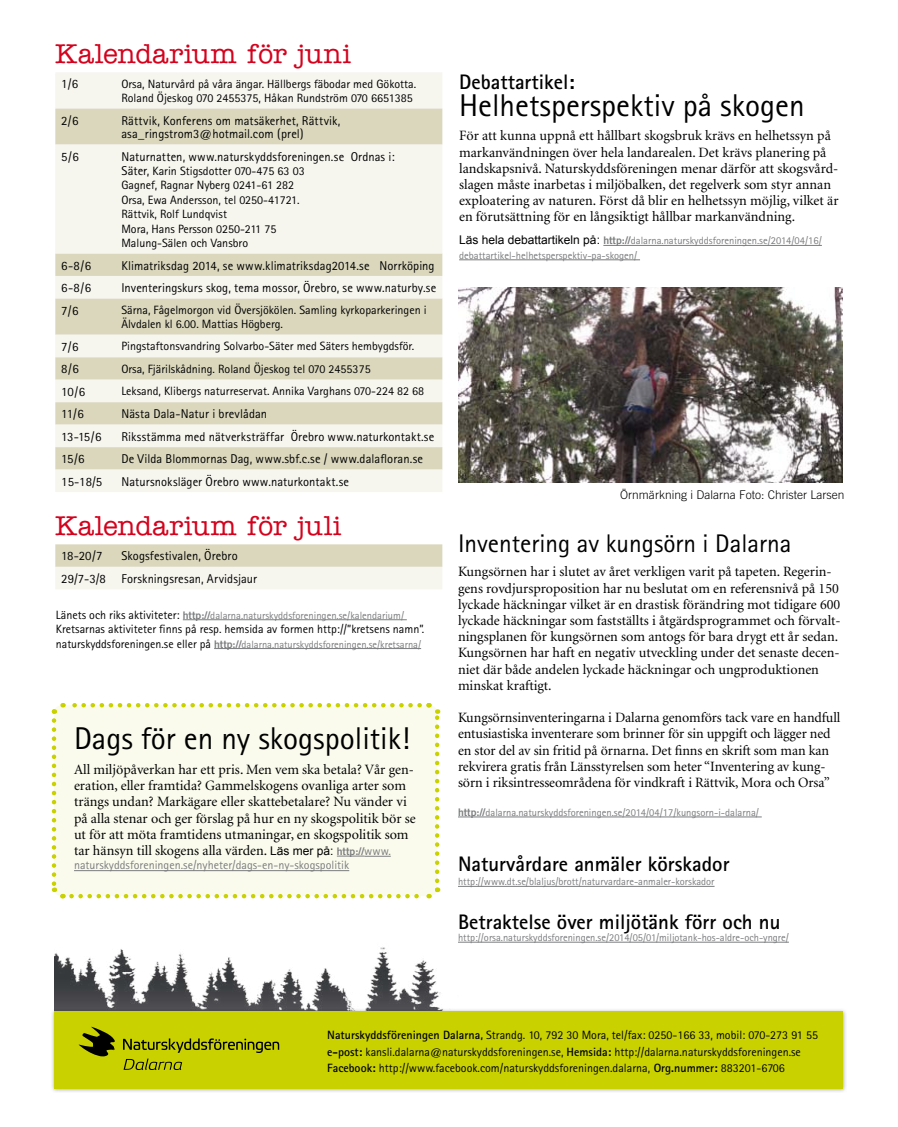
<style>
.page{position:relative;width:898px;height:1127px;background:#fff}
.page>*{position:absolute;margin:0;border:0;box-sizing:border-box;transform-origin:0 0}
.NY_Brödtext{font:31.5px "Rotis Sans Serif";color:#000}
.Rubrik_3{font:500 27.45px "American Typewriter";letter-spacing:.015em;color:#d4021d}
.NY_Brödtext-2{font:25.5px "Rotis Sans Serif";color:#000}
.NY_Brödtext-3{font:700 21px "Rotis Sans Serif";color:#000}
.NY_Brödtext-4{font:14.25px/16.2px "Minion";color:#000}
.Bildtext{font:12.75px/13.5px "Rotis Sans Serif";letter-spacing:.01em;color:#000}
.Rubrik_4{font:12.75px "Rotis Sans Serif";letter-spacing:-.04em;color:#000}
.Bildtext-2{font:12px/14.4px "Rotis Sans Serif";color:#000}
.Adresstext{font:12px/16.5px "Rotis Sans Serif";color:#000}
.NY_Brödtext-5{font:12px "Rotis Sans Serif";color:#7b7c7e}
.Bildtext-3{font:300 12px "Trade Gothic";color:#000}
.Bildtext-4{font:10.5px/14.4px "Rotis Sans Serif";color:#7b7c7e}
.s1{font-size:12.75px}
.s2{font-size:12px;color:#000}
.s3{font-family:"Trade Gothic Bold Two"}
.s4{font-family:"Arial";font-size:12px}
.s5{font-family:"Trade Gothic Bold Two";font-size:10.5px;color:#7b7c7e}
.s6{font-family:"Rotis Sans Serif";font-size:12px;color:#7b7c7e}
.s7{font-family:"Arial";font-size:12px;color:#000}
.s8{font-weight:700}
</style>
<div class="page">
<hr style="left:603px;top:245px;width:218px;height:1px;background:#7b7c7e">
<hr style="left:459px;top:260px;width:180px;height:1px;background:#7b7c7e">
<div style="left:51px;top:703px;width:390px;height:196px;background:#fafbed"></div>
<hr style="left:74px;top:870px;width:275px;height:1px;background:#7b7c7e">
<img style="left:54px;top:941px;width:428px;height:67px">
<div style="left:51px;top:1008px;width:795px;height:85px;background:#000;opacity:.3"></div>
<div style="left:54px;top:1011px;width:788px;height:78px;background:#c9d200"></div>
<svg style="left:123px;top:1038px;width:156px;height:32px"></svg>
<svg style="left:79px;top:1027px;width:36px;height:29px"></svg>
<div style="left:55px;top:72px;width:387px;height:37px;background:#f6f5ee"></div>
<div style="left:55px;top:109px;width:387px;height:36px;background:#dad7bd"></div>
<svg style="left:55px;top:145px;width:387px;height:347px;background:#eceadc"></svg>
<hr style="left:183px;top:619px;width:223px;height:1px;background:#7b7c7e">
<hr style="left:214px;top:648px;width:207px;height:1px;background:#7b7c7e">
<svg style="left:55px;top:544px;width:387px;height:45px;background:#e8e6d5"></svg>
<hr style="left:458px;top:817px;width:303px;height:1px;background:#7b7c7e">
<img style="left:458px;top:287px;width:384px;height:195px">
<hr style="left:458px;top:886px;width:256px;height:1px;background:#7b7c7e">
<hr style="left:458px;top:942px;width:330px;height:1px;background:#7b7c7e">
<p class="Rubrik_3" style="left:55px;top:39px;width:297px">Kalendarium för juni</p>
<p class="Bildtext" style="left:61px;top:77px;width:19px">1/6</p>
<p class="Bildtext-2" style="left:121px;top:76px;width:296px">Orsa, Naturvård på våra ängar. Hällbergs fäbodar med Gökotta.<br>Roland Öjeskog 070 2455375, Håkan Rundström 070 6651385</p>
<p class="Bildtext" style="left:61px;top:114px;width:19px">2/6</p>
<p class="Bildtext" style="left:121px;top:114px;width:220px">Rättvik, Konferens om matsäkerhet, Rättvik, asa_ringstrom3@hotmail.com (prel)</p>
<p class="Bildtext" style="left:61px;top:149px;width:19px">5/6</p>
<p class="Bildtext" style="left:121px;top:149px;width:275px">Naturnatten, www.naturskyddsforeningen.se Ordnas i:</p>
<p class="Bildtext-2" style="left:121px;top:164px;width:185px"><span class="s1">Säter,</span> Karin Stigsdotter 070-475 63 03</p>
<p class="Bildtext-2" style="left:121px;top:178px;width:180px">Gagnef, Ragnar Nyberg 0241-61 282<br>Orsa, Ewa Andersson, tel 0250-41721.<br>Rättvik, Rolf Lundqvist</p>
<p class="Bildtext-2" style="left:121px;top:221px;width:156px">Mora, Hans Persson 0250-211 75<br>Malung-Sälen och Vansbro</p>
<p class="Bildtext" style="left:61px;top:258px;width:31px">6-8/6</p>
<p class="Bildtext" style="left:121px;top:258px;width:314px">Klimatriksdag 2014, se www.klimatriksdag2014.se Norrköping</p>
<p class="Bildtext" style="left:61px;top:281px;width:31px">6-8/6</p>
<p class="Bildtext" style="left:121px;top:281px;width:316px">Inventeringskurs skog, tema mossor, Örebro, se www.naturby.se</p>
<p class="Bildtext" style="left:61px;top:303px;width:19px">7/6</p>
<p class="Bildtext-2" style="left:121px;top:303px;width:307px">Särna, Fågelmorgon vid Översjökölen. Samling kyrkoparkeringen i<br>Älvdalen kl 6.00. Mattias Högberg.</p>
<p class="Bildtext" style="left:61px;top:340px;width:19px">7/6</p>
<p class="Bildtext-2" style="left:121px;top:339px;width:294px">Pingstaftonsvandring Solvarbo-Säter med Säters hembygdsför.</p>
<p class="Bildtext" style="left:61px;top:362px;width:19px">8/6</p>
<p class="Bildtext-2" style="left:121px;top:361px;width:251px">Orsa, Fjärilskådning. Roland Öjeskog tel 070 2455375</p>
<p class="Bildtext" style="left:61px;top:385px;width:25px">10/6</p>
<p class="Bildtext-2" style="left:121px;top:384px;width:304px">Leksand, Klibergs naturreservat. Annika Varghans 070-224 82 68</p>
<p class="Bildtext" style="left:61px;top:407px;width:24px">11/6</p>
<p class="Bildtext" style="left:121px;top:407px;width:147px">Nästa Dala-Natur i brevlådan</p>
<p class="Rubrik_4" style="left:61px;top:429px;width:42px">13-15/6</p>
<p class="Bildtext" style="left:121px;top:429px;width:314px">Riksstämma med nätverksträffar Örebro www.naturkontakt.se</p>
<p class="Rubrik_4" style="left:61px;top:451px;width:25px">15/6</p>
<p class="Bildtext" style="left:121px;top:452px;width:303px">De Vilda Blommornas Dag, www.sbf.c.se / www.dalafloran.se</p>
<p class="Bildtext" style="left:61px;top:474px;width:42px">15-18/5</p>
<p class="Bildtext" style="left:121px;top:474px;width:229px">Natursnoksläger Örebro www.naturkontakt.se</p>
<p class="Rubrik_3" style="left:55px;top:511px;width:288px">Kalendarium för juli</p>
<p class="Rubrik_4" style="left:61px;top:549px;width:43px">18-20/7</p>
<p class="Bildtext" style="left:121px;top:549px;width:118px">Skogsfestivalen, Örebro</p>
<p class="Bildtext" style="left:61px;top:572px;width:46px">29/7-3/8</p>
<p class="Bildtext" style="left:121px;top:572px;width:137px">Forskningsresan, Arvidsjaur</p>
<p class="Bildtext-4" style="left:56px;top:608px;width:349px"><span class="s2">Länets och riks aktiviteter:</span> <span class="s3">http://</span>dalarna.naturskyddsforeningen.se/kalendarium/</p>
<p class="Bildtext-2" style="left:56px;top:622px;width:370px">Kretsarnas aktiviteter finns på resp. hemsida av formen http://”kretsens namn”.</p>
<p class="Bildtext-4" style="left:56px;top:637px;width:366px"><span class="s2">naturskyddsforeningen.se eller på</span> <span class="s3">http://</span>dalarna.naturskyddsforeningen.se/kretsarna/</p>
<p class="NY_Brödtext" style="left:74px;top:720px;width:337px">Dags för en ny skogspolitik!</p>
<p class="NY_Brödtext-4" style="left:74px;top:762px;width:343px">All miljöpåverkan har ett pris. Men vem ska betala? Vår gen&shy;eration, eller framtida? Gammelskogens ovanliga arter som trängs undan? Markägare eller skattebetalare? Nu vänder vi på alla stenar och ger förslag på hur en ny skogspolitik bör se ut för att möta framtidens utmaningar, en skogspolitik som tar hänsyn till skogens alla värden. <span class="s4">Läs mer på:</span> <span class="s5">http://</span><span class="s6">www.</span></p>
<p class="NY_Brödtext-5" style="left:74px;top:858px;width:276px">naturskyddsforeningen.se/nyheter/dags-en-ny-skogspolitik</p>
<p class="NY_Brödtext-3" style="left:459px;top:68px;width:117px">Debattartikel:</p>
<p class="NY_Brödtext" style="left:459px;top:86px;width:347px">Helhetsperspektiv på skogen</p>
<p class="NY_Brödtext-4" style="left:459px;top:128px;width:381px">För att kunna uppnå ett hållbart skogsbruk krävs en helhetssyn på markanvändningen över hela landarealen. Det krävs planering på landskapsnivå. Naturskyddsföreningen menar därför att skogsvård&shy;slagen måste inarbetas i miljöbalken, det regelverk som styr annan exploatering av naturen. Först då blir en helhetssyn möjlig, vilket är en förutsättning för en långsiktigt hållbar markanvändning.</p>
<p class="Bildtext-4" style="left:459px;top:233px;width:364px"><span class="s7">Läs hela debattartikeln på:</span> <span class="s3">http://</span>dalarna.naturskyddsforeningen.se/2014/04/16/ debattartikel-helhetsperspektiv-pa-skogen/</p>
<p class="Bildtext-3" style="left:620px;top:487px;width:226px">Örnmärkning i Dalarna Foto: Christer Larsen</p>
<p class="NY_Brödtext-2" style="left:458px;top:528px;width:335px">Inventering av kungsörn i Dalarna</p>
<p class="NY_Brödtext-4" style="left:458px;top:564px;width:384px">Kungsörnen har i slutet av året verkligen varit på tapeten. Regerin&shy;gens rovdjursproposition har nu beslutat om en referensnivå på 150 lyckade häckningar vilket är en drastisk förändring mot tidigare 600 lyckade häckningar som fastställts i åtgärdsprogrammet och förvalt&shy;ningsplanen för kungsörnen som antogs för bara drygt ett år sedan.</p>
<p class="NY_Brödtext-4" style="left:458px;top:645px;width:383px">Kungsörnen har haft en negativ utveckling under det senaste decen&shy;niet där både andelen lyckade häckningar och ungproduktionen minskat kraftigt.</p>
<p class="NY_Brödtext-4" style="left:458px;top:710px;width:384px">Kungsörnsinventeringarna i Dalarna genomförs tack vare en handfull entusiastiska inventerare som brinner för sin uppgift och lägger ned en stor del av sin fritid på örnarna. Det finns en skrift som man kan rekvirera gratis från Länsstyrelsen som heter “Inventering av kung&shy;sörn i riksintresseområdena för vindkraft i Rättvik, Mora och Orsa”</p>
<p class="Bildtext-4" style="left:458px;top:805px;width:302px"><span class="s3">http://</span>dalarna.naturskyddsforeningen.se/2014/04/17/kungsorn-i-dalarna/</p>
<p class="NY_Brödtext-3" style="left:458px;top:850px;width:273px">Naturvårdare anmäler körskador</p>
<p class="Bildtext-4" style="left:458px;top:874px;width:258px">http://www.dt.se/blaljus/brott/naturvardare-anmaler-korskador</p>
<p class="NY_Brödtext-3" style="left:458px;top:908px;width:324px">Betraktelse över miljötänk förr och nu</p>
<p class="Bildtext-4" style="left:458px;top:930px;width:332px">http://orsa.naturskyddsforeningen.se/2014/05/01/miljotank-hos-aldre-och-yngre/</p>
<p class="Adresstext" style="left:327px;top:1027px;width:492px"><span class="s8">Naturskyddsföreningen Dalarna,</span> Strandg. 10, 792 30 Mora, tel/fax: 0250-166 33, mobil: 070-273 91 55</p>
<p class="Adresstext" style="left:327px;top:1043px;width:475px"><span class="s8">e-post:</span> kansli.dalarna@naturskyddsforeningen.se, <span class="s8">Hemsida:</span> http://dalarna.naturskyddsforeningen.se<br><span class="s8">Facebook:</span> http://www.facebook.com/naturskyddsforeningen.dalarna, <span class="s8">Org.nummer:</span> 883201-6706</p>
</div>
